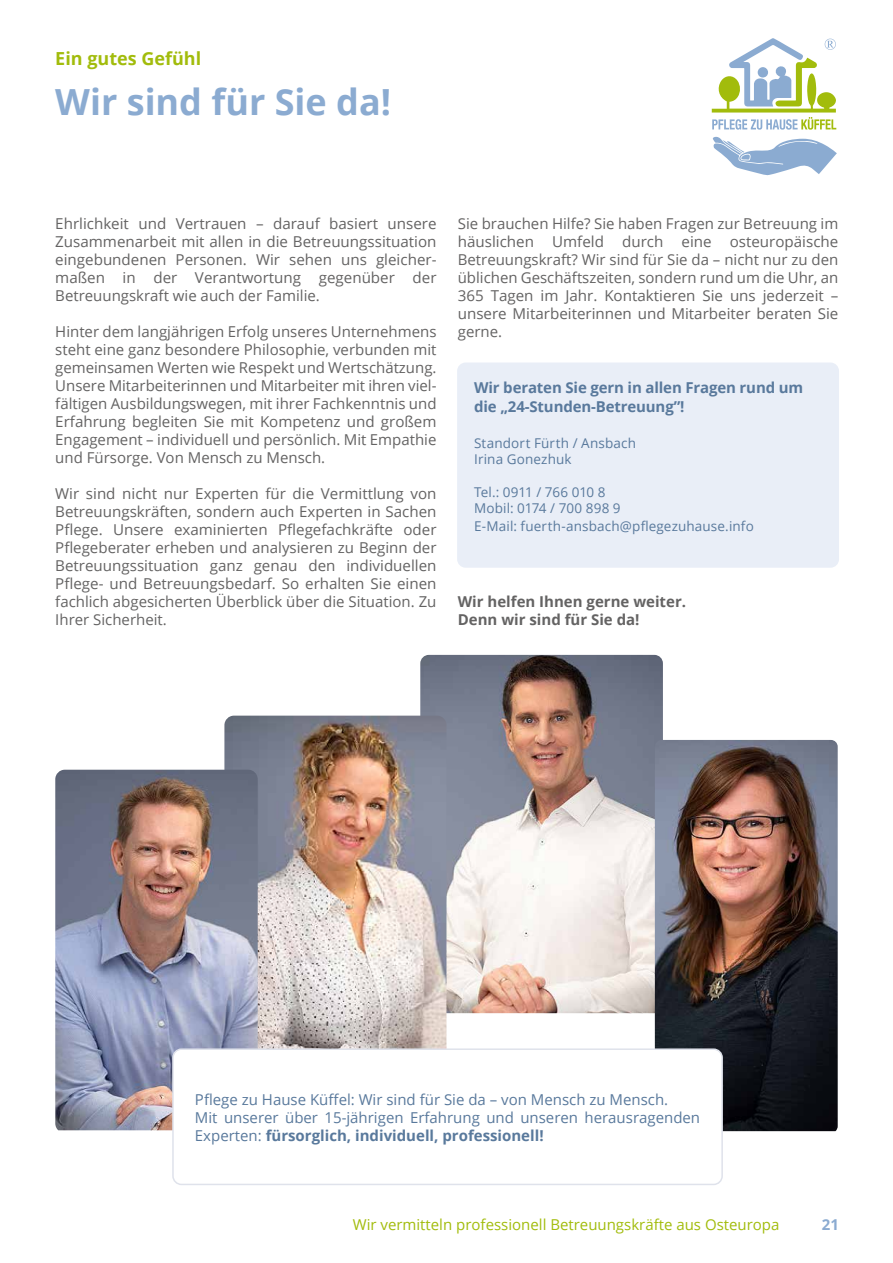
<style>
.page{position:relative;width:893px;height:1263px;background:#fff}
.page>*{position:absolute;margin:0;border:0;box-sizing:border-box;transform-origin:0 0}
.t1{font:700 36px "Open Sans";color:#8babd1}
.t2{font:700 18px "Open Sans";color:#a2bc0c}
.t3{font:15px/18px "Open Sans";color:#646363;text-align:justify}
.t4{font:15px/18px "Open Sans";color:#59799c}
.t5{font:700 15px/19.5px "Open Sans";letter-spacing:-.01em;color:#59799c}
.t6{font:15px "Open Sans";color:#a2bc0c}
.t7{font:700 15px/18px "Open Sans";color:#646363}
.t8{font:700 15px "Open Sans";color:#8babd1}
.t9{font:13.5px/16.2px "Open Sans";letter-spacing:.01em;color:#59799c}
.s1{font-weight:700}
</style>
<div class="page">
<svg style="left:712px;top:136px;width:125px;height:39px"></svg>
<svg style="left:712px;top:38px;width:124px;height:92px"></svg>
<div style="left:457px;top:362px;width:382px;height:206px;background:#e9eef7;border-radius:9px"></div>
<img style="left:420px;top:655px;width:243px;height:358px">
<img style="left:224px;top:716px;width:222px;height:332px">
<img style="left:55px;top:770px;width:203px;height:360px">
<img style="left:655px;top:740px;width:183px;height:391px">
<div style="left:173px;top:1049px;width:549px;height:135px;background:#fff;border-radius:9px"></div>
<div style="left:172px;top:1048px;width:551px;height:137px;border:2px solid #dfe2eb;border-radius:9px"></div>
<p class="t2" style="left:55px;top:46px;width:147px">Ein gutes Gefühl</p>
<h1 class="t1" style="left:55px;top:77px;width:337px">Wir sind für Sie da!</h1>
<p class="t3" style="left:55px;top:216px;width:383px">Ehrlichkeit und Vertrauen – darauf basiert unsere Zusammenarbeit mit allen in die Betreuungssituation eingebundenen Personen. Wir sehen uns gleicher&shy;maßen in der Verantwortung gegenüber der Betreuungskraft wie auch der Familie.</p>
<p class="t3" style="left:55px;top:323px;width:383px">Hinter dem langjährigen Erfolg unseres Unternehmens steht eine ganz besondere Philosophie, verbunden mit gemeinsamen Werten wie Respekt und Wertschätzung.<br>Unsere Mitarbeiterinnen und Mitarbeiter mit ihren viel&shy;fältigen Ausbildungswegen, mit ihrer Fachkenntnis und Erfahrung begleiten Sie mit Kompetenz und großem Engagement – individuell und persönlich. Mit Empathie und Fürsorge. Von Mensch zu Mensch.</p>
<p class="t3" style="left:55px;top:486px;width:383px">Wir sind nicht nur Experten für die Vermittlung von Betreuungskräften, sondern auch Experten in Sachen Pflege. Unsere examinierten Pflegefachkräfte oder Pflegeberater erheben und analysieren zu Beginn der Betreuungssituation ganz genau den individuellen Pflege- und Betreuungsbedarf. So erhalten Sie einen fachlich abgesicherten Überblick über die Situation. Zu Ihrer Sicherheit.</p>
<p class="t3" style="left:458px;top:215px;width:382px">Sie brauchen Hilfe? Sie haben Fragen zur Betreuung im häuslichen Umfeld durch eine osteuropäische Betreuungskraft? Wir sind für Sie da – nicht nur zu den üblichen Geschäftszeiten, sondern rund um die Uhr, an 365 Tagen im Jahr. Kontaktieren Sie uns jederzeit – unsere Mitarbeiterinnen und Mitarbeiter beraten Sie gerne.</p>
<p class="t5" style="left:474px;top:377px;width:331px">Wir beraten Sie gern in allen Fragen rund um die „24-Stunden-Betreuung”!</p>
<p class="t9" style="left:474px;top:434px;width:163px">Standort Fürth / Ansbach<br>Irina Gonezhuk</p>
<p class="t9" style="left:474px;top:483px;width:148px">Tel.: 0911 / 766 010 8<br>Mobil: 0174 / 700 898 9</p>
<p class="t9" style="left:474px;top:518px;width:281px">E-Mail: fuerth-ansbach@pflegezuhause.info</p>
<p class="t7" style="left:458px;top:593px;width:230px">Wir helfen Ihnen gerne weiter.<br>Denn wir sind für Sie da!</p>
<p class="t4" style="left:195px;top:1090px;width:507px">Pflege zu Hause Küffel: Wir sind für Sie da – von Mensch zu Mensch.<br>Mit unserer über 15-jährigen Erfahrung und unseren herausragenden<br>Experten: <span class="s1">fürsorglich, individuell, professionell!</span></p>
<p class="t6" style="left:353px;top:1219px;width:428px">Wir vermitteln professionell Betreuungskräfte aus Osteuropa</p>
<p class="t8" style="left:822px;top:1219px;width:19px">21</p>
</div>
